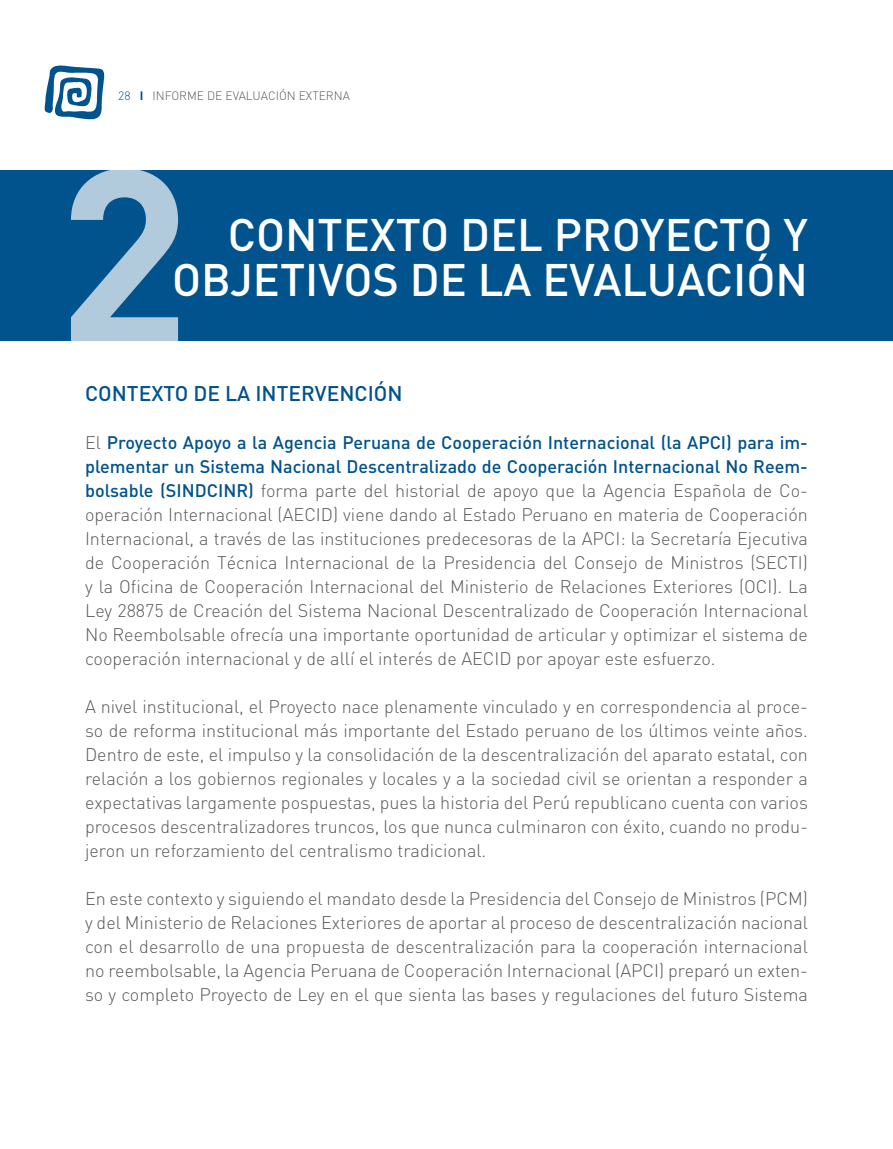
<style>
.page{position:relative;width:893px;height:1149px;background:#fff}
.page>*{position:absolute;margin:0;border:0;box-sizing:border-box;transform-origin:0 0}
.t1{font:700 247.35px "DIN";color:#fff}
.t2{font:500 45px "DIN";color:#fff}
.t3{font:500 21px "DIN";color:#00538d}
.t4{font:300 18px/24px "DIN";color:#58585a;text-align:justify}
.t5{font:300 12px "DIN";color:#58585a}
.s1{color:#00538d}
.s2{font-weight:700;color:#00538d}
.s3{font-weight:500;color:#00538d}
</style>
<div class="page">
<svg style="left:44px;top:65px;width:60px;height:55px"></svg>
<div style="left:0;top:170px;width:893px;height:170px;background:#00538d"></div>
<p class="t5" style="left:118px;top:88px;width:233px"><span class="s1">28</span> <span class="s2">I</span> INFORME DE EVALUACIÓN EXTERNA</p>
<h1 class="t1" style="left:56px;top:95px;width:136px">2</h1>
<h2 class="t2" style="left:228px;top:206px;width:582px">CONTEXTO DEL PROYECTO Y</h2>
<h2 class="t2" style="left:172px;top:251px;width:637px">OBJETIVOS DE LA EVALUACIÓN</h2>
<p class="t3" style="left:85px;top:380px;width:319px">CONTEXTO DE LA INTERVENCIÓN</p>
<p class="t4" style="left:85px;top:430px;width:724px">El <span class="s3">Proyecto Apoyo a la Agencia Peruana de Cooperación Internacional (la APCI) para im&shy;plementar un Sistema Nacional Descentralizado de Cooperación Internacional No Reem&shy;bolsable (SINDCINR)</span> forma parte del historial de apoyo que la Agencia Española de Co&shy;operación Internacional (AECID) viene dando al Estado Peruano en materia de Cooperación Internacional, a través de las instituciones predecesoras de la APCI: la Secretaría Ejecutiva de Cooperación Técnica Internacional de la Presidencia del Consejo de Ministros (SECTI) y la Oficina de Cooperación Internacional del Ministerio de Relaciones Exteriores (OCI). La Ley 28875 de Creación del Sistema Nacional Descentralizado de Cooperación Internacional No Reembolsable ofrecía una importante oportunidad de articular y optimizar el sistema de cooperación internacional y de allí el interés de AECID por apoyar este esfuerzo.</p>
<p class="t4" style="left:85px;top:694px;width:724px">A nivel institucional, el Proyecto nace plenamente vinculado y en correspondencia al proce&shy;so de reforma institucional más importante del Estado peruano de los últimos veinte años.<br>Dentro de este, el impulso y la consolidación de la descentralización del aparato estatal, con relación a los gobiernos regionales y locales y a la sociedad civil se orientan a responder a expectativas largamente pospuestas, pues la historia del Perú republicano cuenta con varios procesos descentralizadores truncos, los que nunca culminaron con éxito, cuando no produ&shy;jeron un reforzamiento del centralismo tradicional.</p>
<p class="t4" style="left:85px;top:886px;width:724px">En este contexto y siguiendo el mandato desde la Presidencia del Consejo de Ministros (PCM) y del Ministerio de Relaciones Exteriores de aportar al proceso de descentralización nacional con el desarrollo de una propuesta de descentralización para la cooperación internacional no reembolsable, la Agencia Peruana de Cooperación Internacional (APCI) preparó un exten&shy;so y completo Proyecto de Ley en el que sienta las bases y regulaciones del futuro Sistema</p>
</div>
